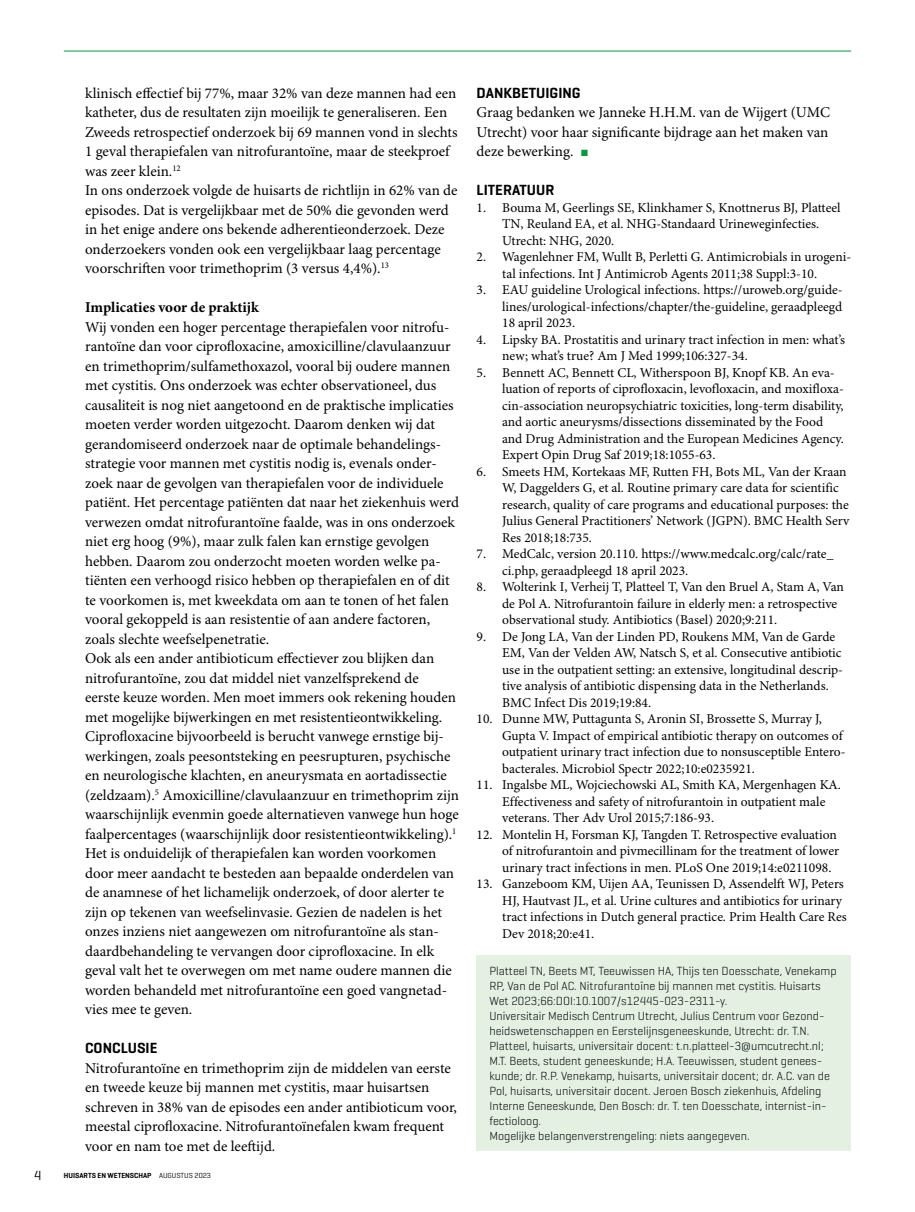
<style>
.page{position:relative;width:915px;height:1212px;background:#fff}
.page>*{position:absolute;margin:0;border:0;box-sizing:border-box;transform-origin:0 0}
.Para_broodtekst{font:15px/19.5px "Minion Pro";color:#000}
.SectionHeading_2_sub{font:700 15px "Minion Pro";letter-spacing:-.005em;color:#000}
.SectionHeading_1_tus{font:600 15px "Geogrotesque";color:#000}
.Bibliography_Heading{font:600 15px "Geogrotesque";color:#000}
.t1{font:13.5px/16.5px "Minion Pro";color:#000}
.t2{font:13.5px "Geogrotesque";color:#000}
.Biography_auteursinf{font:300 12px/15px "Geogrotesque";color:#000}
.t3{font:600 7.5px "Geogrotesque";color:#000}
.t4{font:7.5px "Geogrotesque";color:#000}
.s1{font-weight:400}
.s2{color:#009a3c}
</style>
<div class="page">
<hr style="left:64px;top:51px;width:786px;height:1px;background:#009a3c">
<div style="left:476px;top:956px;width:374px;height:195px;background:#e3f0e2"></div>
<p class="Para_broodtekst" style="left:85px;top:84px;width:374px">klinisch effectief bij 77%, maar 32% van deze mannen had een katheter, dus de resultaten zijn moeilijk te generaliseren. Een Zweeds retrospectief onderzoek bij 69 mannen vond in slechts 1 geval therapiefalen van nitrofurantoïne, maar de steekproef was zeer klein.<sup>12</sup></p>
<p class="Para_broodtekst" style="left:85px;top:181px;width:374px">In ons onderzoek volgde de huisarts de richtlijn in 62% van de episodes. Dat is vergelijkbaar met de 50% die gevonden werd in het enige andere ons bekende adherentieonderzoek. Deze onderzoekers vonden ook een vergelijkbaar laag percentage voorschriften voor trimethoprim (3 versus 4,4%).<sup>13</sup></p>
<p class="SectionHeading_2_sub" style="left:85px;top:299px;width:175px">Implicaties voor de praktijk</p>
<p class="Para_broodtekst" style="left:85px;top:318px;width:375px">Wij vonden een hoger percentage therapiefalen voor nitrofu&shy;rantoïne dan voor ciprofloxacine, amoxicilline/clavulaanzuur en trimethoprim/sulfamethoxazol, vooral bij oudere mannen met cystitis. Ons onderzoek was echter observationeel, dus causaliteit is nog niet aangetoond en de praktische implicaties moeten verder worden uitgezocht. Daarom denken wij dat gerandomiseerd onderzoek naar de optimale behandelings&shy;strategie voor mannen met cystitis nodig is, evenals onder&shy;zoek naar de gevolgen van therapiefalen voor de individuele patiënt. Het percentage patiënten dat naar het ziekenhuis werd verwezen omdat nitrofurantoïne faalde, was in ons onderzoek niet erg hoog (9%), maar zulk falen kan ernstige gevolgen hebben. Daarom zou onderzocht moeten worden welke pa&shy;tiënten een verhoogd risico hebben op therapiefalen en of dit te voorkomen is, met kweekdata om aan te tonen of het falen vooral gekoppeld is aan resistentie of aan andere factoren, zoals slechte weefselpenetratie.</p>
<p class="Para_broodtekst" style="left:85px;top:649px;width:375px">Ook als een ander antibioticum effectiever zou blijken dan nitrofurantoïne, zou dat middel niet vanzelfsprekend de<br>eerste keuze worden. Men moet immers ook rekening houden met mogelijke bijwerkingen en met resistentieontwikkeling.<br>Ciprofloxacine bijvoorbeeld is berucht vanwege ernstige bij&shy;werkingen, zoals peesontsteking en peesrupturen, psychische en neurologische klachten, en aneurysmata en aortadissectie (zeldzaam).<sup>5</sup> Amoxicilline/clavulaanzuur en trimethoprim zijn waarschijnlijk evenmin goede alternatieven vanwege hun hoge faalpercentages (waarschijnlijk door resistentieontwikkeling).<sup>1</sup></p>
<p class="Para_broodtekst" style="left:85px;top:844px;width:370px">Het is onduidelijk of therapiefalen kan worden voorkomen door meer aandacht te besteden aan bepaalde onderdelen van de anamnese of het lichamelijk onderzoek, of door alerter te zijn op tekenen van weefselinvasie. Gezien de nadelen is het onzes inziens niet aangewezen om nitrofurantoïne als stan&shy;daardbehandeling te vervangen door ciprofloxacine. In elk geval valt het te overwegen om met name oudere mannen die worden behandeld met nitrofurantoïne een goed vangnetad&shy;vies mee te geven.</p>
<p class="SectionHeading_1_tus" style="left:85px;top:1039px;width:74px">CONCLUSIE</p>
<p class="Para_broodtekst" style="left:85px;top:1059px;width:373px">Nitrofurantoïne en trimethoprim zijn de middelen van eerste en tweede keuze bij mannen met cystitis, maar huisartsen schreven in 38% van de episodes een ander antibioticum voor, meestal ciprofloxacine. Nitrofurantoïnefalen kwam frequent voor en nam toe met de leeftijd.</p>
<p class="t2" style="left:34px;top:1166px;width:9px">4</p>
<p class="t4" style="left:159px;top:1171px;width:42px">MAAND 0000</p>
<p class="t3" style="left:64px;top:1171px;width:148px">HUISARTS EN WETENSCHAP <span class="s1">AUGUSTUS 2023</span></p>
<p class="SectionHeading_1_tus" style="left:476px;top:83px;width:105px">DANKBETUIGING</p>
<p class="Para_broodtekst" style="left:476px;top:103px;width:355px;text-align:justify">Graag bedanken we Janneke H.H.M. van de Wijgert (UMC Utrecht) voor haar significante bijdrage aan het maken van deze bewerking. <span class="s2">■</span></p>
<p class="Bibliography_Heading" style="left:476px;top:181px;width:79px">LITERATUUR</p>
<p class="t1" style="left:502px;top:200px;width:340px;text-indent:-26px">1. Bouma M, Geerlings SE, Klinkhamer S, Knottnerus BJ, Platteel<br>TN, Reuland EA, et al. NHG-Standaard Urineweginfecties.<br>Utrecht: NHG, 2020.</p>
<p class="t1" style="left:502px;top:249px;width:350px;text-indent:-26px">2. Wagenlehner FM, Wullt B, Perletti G. Antimicrobials in urogeni&shy;tal infections. Int J Antimicrob Agents 2011;38 Suppl:3-10.</p>
<p class="t1" style="left:502px;top:282px;width:342px;text-align:justify;text-indent:-26px">3. EAU guideline Urological infections. https://uroweb.org/guide&shy;lines/urological-infections/chapter/the-guideline, geraadpleegd 18 april 2023.</p>
<p class="t1" style="left:502px;top:332px;width:344px;text-indent:-26px">4. Lipsky BA. Prostatitis and urinary tract infection in men: what’s new; what’s true? Am J Med 1999;106:327-34.</p>
<p class="t1" style="left:502px;top:365px;width:343px;text-indent:-26px">5. Bennett AC, Bennett CL, Witherspoon BJ, Knopf KB. An eva&shy;luation of reports of ciprofloxacin, levofloxacin, and moxifloxa&shy;cin-association neuropsychiatric toxicities, long-term disability, and aortic aneurysms/dissections disseminated by the Food and Drug Administration and the European Medicines Agency.<br>Expert Opin Drug Saf 2019;18:1055-63.</p>
<p class="t1" style="left:502px;top:464px;width:348px;text-indent:-26px">6. Smeets HM, Kortekaas MF, Rutten FH, Bots ML, Van der Kraan W, Daggelders G, et al. Routine primary care data for scientific research, quality of care programs and educational purposes: the Julius General Practitioners’ Network (JGPN). BMC Health Serv Res 2018;18:735.</p>
<p class="t1" style="left:502px;top:546px;width:333px;text-indent:-26px">7. MedCalc, version 20.110. https://www.medcalc.org/calc/rate_ ci.php, geraadpleegd 18 april 2023.</p>
<p class="t1" style="left:502px;top:579px;width:343px;text-indent:-26px">8. Wolterink I, Verheij T, Platteel T, Van den Bruel A, Stam A, Van de Pol A. Nitrofurantoin failure in elderly men: a retrospective observational study. Antibiotics (Basel) 2020;9:211.</p>
<p class="t1" style="left:502px;top:629px;width:342px;text-indent:-26px">9. De Jong LA, Van der Linden PD, Roukens MM, Van de Garde EM, Van der Velden AW, Natsch S, et al. Consecutive antibiotic use in the outpatient setting: an extensive, longitudinal descrip&shy;tive analysis of antibiotic dispensing data in the Netherlands.<br>BMC Infect Dis 2019;19:84.</p>
<p class="t1" style="left:502px;top:711px;width:345px;text-indent:-26px">10. Dunne MW, Puttagunta S, Aronin SI, Brossette S, Murray J, Gupta V. Impact of empirical antibiotic therapy on outcomes of outpatient urinary tract infection due to nonsusceptible Entero&shy;bacterales. Microbiol Spectr 2022;10:e0235921.</p>
<p class="t1" style="left:502px;top:777px;width:340px;text-indent:-26px">11. Ingalsbe ML, Wojciechowski AL, Smith KA, Mergenhagen KA.<br>Effectiveness and safety of nitrofurantoin in outpatient male veterans. Ther Adv Urol 2015;7:186-93.</p>
<p class="t1" style="left:502px;top:827px;width:338px;text-indent:-26px">12. Montelin H, Forsman KJ, Tangden T. Retrospective evaluation of nitrofurantoin and pivmecillinam for the treatment of lower urinary tract infections in men. PLoS One 2019;14:e0211098.</p>
<p class="t1" style="left:502px;top:876px;width:346px;text-indent:-26px">13. Ganzeboom KM, Uijen AA, Teunissen D, Assendelft WJ, Peters HJ, Hautvast JL, et al. Urine cultures and antibiotics for urinary tract infections in Dutch general practice. Prim Health Care Res Dev 2018;20:e41.</p>
<p class="Biography_auteursinf" style="left:489px;top:963px;width:348px">Platteel TN, Beets MT, Teeuwissen HA, Thijs ten Doesschate, Venekamp<br>RP, Van de Pol AC. Nitrofurantoïne bij mannen met cystitis. Huisarts<br>Wet 2023;66:DOI:10.1007/s12445-023-2311-y.</p>
<p class="Biography_auteursinf" style="left:489px;top:1008px;width:342px">Universitair Medisch Centrum Utrecht, Julius Centrum voor Gezond&shy;heidswetenschappen en Eerstelijnsgeneeskunde, Utrecht: dr. T.N.<br>Platteel, huisarts, universitair docent: t.n.platteel-3@umcutrecht.nl; M.T. Beets, student geneeskunde; H.A. Teeuwissen, student genees&shy;kunde; dr. R.P. Venekamp, huisarts, universitair docent; dr. A.C. van de Pol, huisarts, universitair docent. Jeroen Bosch ziekenhuis, Afdeling Interne Geneeskunde, Den Bosch: dr. T. ten Doesschate, internist-in&shy;fectioloog.</p>
<p class="Biography_auteursinf" style="left:489px;top:1128px;width:261px">Mogelijke belangenverstrengeling: niets aangegeven.</p>
</div>
